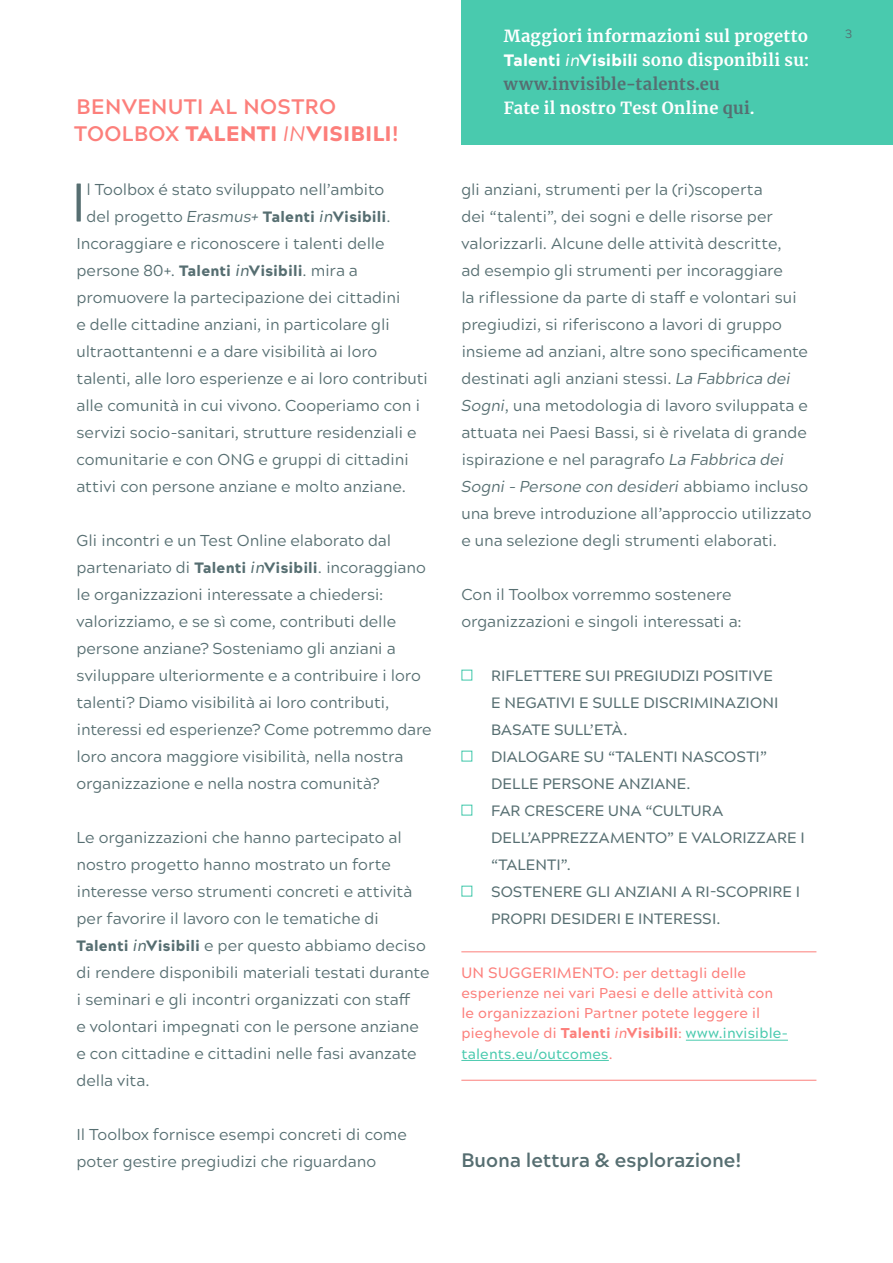
<style>
.page{position:relative;width:893px;height:1263px;background:#fff}
.page>*{position:absolute;margin:0;border:0;box-sizing:border-box;transform-origin:0 0}
.Intro_Kapitel{font:54.3px "Acherus Grotesque";color:#566e71}
.TOOL_Headline{font:700 21px/27px "Acherus Grotesque";letter-spacing:.02em;color:#fc7f7b}
.t1{font:700 19.5px "Acherus Grotesque";letter-spacing:-.005em;color:#566e71}
.running_text{font:700 16.5px/24px "Merriweather";letter-spacing:.02em;color:#fff}
.Intro_Kapitel_o_I{font:15.75px/27px "Acherus Grotesque";letter-spacing:-.005em;color:#566e71}
.Intro_Kapitel-2{font:15.75px/27px "Acherus Grotesque";letter-spacing:-.005em;color:#566e71}
.Bullets{font:500 15px/27px "Acherus Grotesque";letter-spacing:.005em;color:#566e71}
.Intro_Kapitel-3{font:900 15px "Acherus Grotesque";letter-spacing:.01em;color:#566e71}
.Tipps___Tricks{font:500 14.25px/20.2px "Acherus Grotesque";letter-spacing:.01em;color:#fc7f7b}
.t2{font:12px "Acherus Grotesque";color:#566e71}
.s1{font-weight:900}
.s2{font-weight:400;font-style:italic}
.s3{font-weight:400;font-size:15.75px}
.s4{font-weight:400;font-style:italic;font-size:15.75px}
.s5{font-weight:500;font-style:italic;font-size:15.75px}
.s6{font-weight:900;font-size:15px}
.s7{font-weight:500;font-style:italic}
.s8{font-family:"Acherus Grotesque";font-weight:900}
.s9{font-family:"Acherus Grotesque";font-weight:500;font-style:italic}
.s10{color:#566e71}
.s11{font-style:italic}
.s12{font-size:15px}
.s13{color:#49caae}
</style>
<div class="page">
<div style="left:461px;top:0;width:432px;height:145px;background:#49caae"></div>
<hr style="left:461px;top:951px;width:355px;height:1px;background:#fc7f7b">
<hr style="left:686px;top:1040px;width:102px;height:1px;background:#49caae">
<hr style="left:461px;top:1080px;width:355px;height:1px;background:#fc7f7b">
<hr style="left:461px;top:1060px;width:148px;height:1px;background:#49caae">
<div style="left:461px;top:751px;width:11px;height:11px;border:1px solid #49caae"></div>
<div style="left:461px;top:805px;width:11px;height:11px;border:1px solid #49caae"></div>
<div style="left:461px;top:886px;width:11px;height:11px;border:1px solid #49caae"></div>
<p class="TOOL_Headline" style="left:74px;top:91px;width:326px">BENVENUTI AL NOSTRO<br>TOOLBOX <span class="s1">TALENTI</span> <span class="s2">IN</span><span class="s1">VISIBILI</span>!</p>
<p class="Intro_Kapitel" style="left:71px;top:157px;width:17px">I</p>
<p class="Intro_Kapitel-2" style="left:86px;top:175px;width:299px">l Toolbox é stato sviluppato nell’ambito</p>
<p class="Intro_Kapitel-3" style="left:86px;top:203px;width:306px"><span class="s3">del progetto</span> <span class="s4">Erasmus+</span> Talenti <span class="s5">in</span>Visibili<span class="s3">.</span></p>
<p class="Intro_Kapitel-2" style="left:77px;top:229px;width:353px">Incoraggiare e riconoscere i talenti delle persone 80+. <span class="s6">Talenti</span> <span class="s7">in</span><span class="s6">Visibili</span>. mira a promuovere la partecipazione dei cittadini<br>e delle cittadine anziani, in particolare gli ultraottantenni e a dare visibilità ai loro talenti, alle loro esperienze e ai loro contributi alle comunità in cui vivono. Cooperiamo con i servizi socio-sanitari, strutture residenziali e comunitarie e con ONG e gruppi di cittadini attivi con persone anziane e molto anziane.</p>
<p class="Intro_Kapitel_o_I" style="left:77px;top:526px;width:357px">Gli incontri e un Test Online elaborato dal partenariato di <span class="s6">Talenti</span> <span class="s7">in</span><span class="s6">Visibili</span>. incoraggiano le organizzazioni interessate a chiedersi: valorizziamo, e se sì come, contributi delle persone anziane? Sosteniamo gli anziani a sviluppare ulteriormente e a contribuire i loro talenti? Diamo visibilità ai loro contributi, interessi ed esperienze? Come potremmo dare loro ancora maggiore visibilità, nella nostra organizzazione e nella nostra comunità?</p>
<p class="Intro_Kapitel_o_I" style="left:77px;top:823px;width:355px">Le organizzazioni che hanno partecipato al nostro progetto hanno mostrato un forte interesse verso strumenti concreti e attività per favorire il lavoro con le tematiche di <span class="s6">Talenti</span> <span class="s7">in</span><span class="s6">Visibili</span> e per questo abbiamo deciso di rendere disponibili materiali testati durante i seminari e gli incontri organizzati con staff<br>e volontari impegnati con le persone anziane e con cittadine e cittadini nelle fasi avanzate della vita.</p>
<p class="Intro_Kapitel_o_I" style="left:77px;top:1120px;width:332px">Il Toolbox fornisce esempi concreti di come poter gestire pregiudizi che riguardano</p>
<p class="running_text" style="left:504px;top:24px;width:307px">Maggiori informazioni sul progetto <span class="s8">Talenti</span> <span class="s9">in</span><span class="s8">Visibili</span> sono disponibili su: <span class="s10">www.invisible-talents.eu<br></span>Fate il nostro Test Online <span class="s10">qui</span>.</p>
<p class="Intro_Kapitel_o_I" style="left:461px;top:175px;width:352px">gli anziani, strumenti per la (ri)scoperta<br>dei “talenti”, dei sogni e delle risorse per valorizzarli. Alcune delle attività descritte,<br>ad esempio gli strumenti per incoraggiare<br>la riflessione da parte di staff e volontari sui pregiudizi, si riferiscono a lavori di gruppo insieme ad anziani, altre sono specificamente destinati agli anziani stessi. <span class="s11">La Fabbrica dei Sogni</span>, una metodologia di lavoro sviluppata e attuata nei Paesi Bassi, si è rivelata di grande ispirazione e nel paragrafo <span class="s11">La Fabbrica dei Sogni – Persone con desideri</span> abbiamo incluso una breve introduzione all’approccio utilizzato e una selezione degli strumenti elaborati.</p>
<p class="Intro_Kapitel_o_I" style="left:461px;top:580px;width:282px">Con il Toolbox vorremmo sostenere organizzazioni e singoli interessati a:</p>
<p class="Bullets" style="left:491px;top:661px;width:289px">RIFLETTERE SUI PREGIUDIZI POSITIVE<br>E NEGATIVI E SULLE DISCRIMINAZIONI<br>BASATE SULL’ETÀ.</p>
<p class="Bullets" style="left:491px;top:742px;width:278px">DIALOGARE SU “TALENTI NASCOSTI”<br>DELLE PERSONE ANZIANE.</p>
<p class="Bullets" style="left:491px;top:796px;width:315px">FAR CRESCERE UNA “CULTURA<br>DELL’APPREZZAMENTO” E VALORIZZARE I “TALENTI”.</p>
<p class="Bullets" style="left:491px;top:877px;width:311px">SOSTENERE GLI ANZIANI A RI-SCOPRIRE I<br>PROPRI DESIDERI E INTERESSI.</p>
<p class="Tipps___Tricks" style="left:461px;top:961px;width:328px"><span class="s12">UN SUGGERIMENTO</span>: per dettagli delle esperienze nei vari Paesi e delle attività con le organizzazioni Partner potete leggere il pieghevole di <span class="s1">Talenti</span> <span class="s11">in</span><span class="s1">Visibili</span>: <span class="s13">www.invisible&shy;talents.eu/outcomes</span>.</p>
<p class="t1" style="left:461px;top:1143px;width:282px">Buona lettura &amp; esplorazione!</p>
<p class="t2" style="left:845px;top:24px;width:9px">3</p>
</div>
